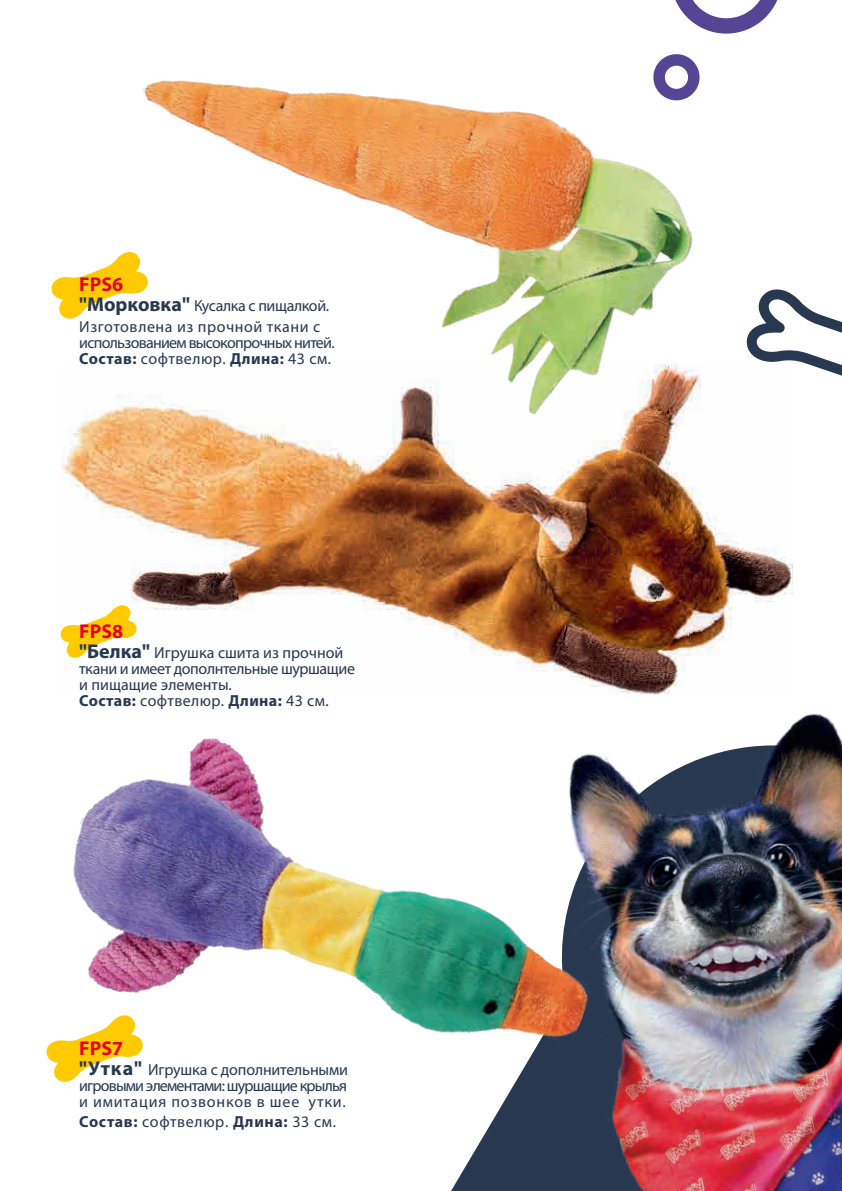
<style>
.page{position:relative;width:842px;height:1191px;background:#fff}
.page>*{position:absolute;margin:0;border:0;box-sizing:border-box;transform-origin:0 0}
.t1{font:700 20px "Myriad Pro";color:#e30521}
.t2{font:16px/16px "Myriad Pro";letter-spacing:-.005em;color:#273850}
.t3{font:16px/16px "Myriad Pro";letter-spacing:-.045em;color:#273850}
.t4{font:16px/20px "Myriad Pro";letter-spacing:.03em;color:#273850}
.t5{font:16px "Myriad Pro";letter-spacing:.04em;color:#273850}
.s1{font-weight:700;font-size:20px}
.s2{font-weight:700}
</style>
<div class="page">
<svg style="left:451px;top:1147px;width:39px;height:44px;fill:#273850"></svg>
<img style="left:490px;top:713px;width:352px;height:478px">
<svg style="left:675px;top:0;width:103px;height:34px"></svg>
<svg style="left:746px;top:289px;width:96px;height:87px"></svg>
<img style="left:62px;top:364px;width:730px;height:331px">
<img style="left:91px;top:22px;width:622px;height:419px">
<img style="left:73px;top:713px;width:557px;height:434px">
<svg style="left:51px;top:250px;width:97px;height:70px"></svg>
<svg style="left:60px;top:604px;width:77px;height:55px"></svg>
<svg style="left:46px;top:1013px;width:97px;height:70px"></svg>
<p class="t1" style="left:79px;top:272px;width:46px">FPS6</p>
<p class="t4" style="left:79px;top:296px;width:251px"><span class="s1">"Морковка"</span> Кусалка с пищалкой.<br>Изготовлена из прочной ткани с</p>
<p class="t3" style="left:79px;top:334px;width:257px">использованием высокопрочных нитей.<br><span class="s2">Состав:</span> софтвелюр. <span class="s2">Длина:</span> 43 см.</p>
<p class="t1" style="left:79px;top:618px;width:46px">FPS8</p>
<p class="t2" style="left:79px;top:644px;width:277px"><span class="s1">"Белка"</span> Игрушка сшита из прочной ткани и имеет дополнтельные шуршащие и пищащие элементы.<br><span class="s2">Состав:</span> софтвелюр. <span class="s2">Длина:</span> 43 см.</p>
<p class="t1" style="left:79px;top:1035px;width:46px">FPS7</p>
<p class="t2" style="left:79px;top:1061px;width:270px;text-align:justify"><span class="s1">"Утка"</span> Игрушка с дополнительными игровыми элементами: шуршащие крылья и имитация позвонков в шее утки.</p>
<p class="t5" style="left:79px;top:1111px;width:258px"><span class="s2">Состав:</span> софтвелюр. <span class="s2">Длина:</span> 33 см.</p>
</div>
